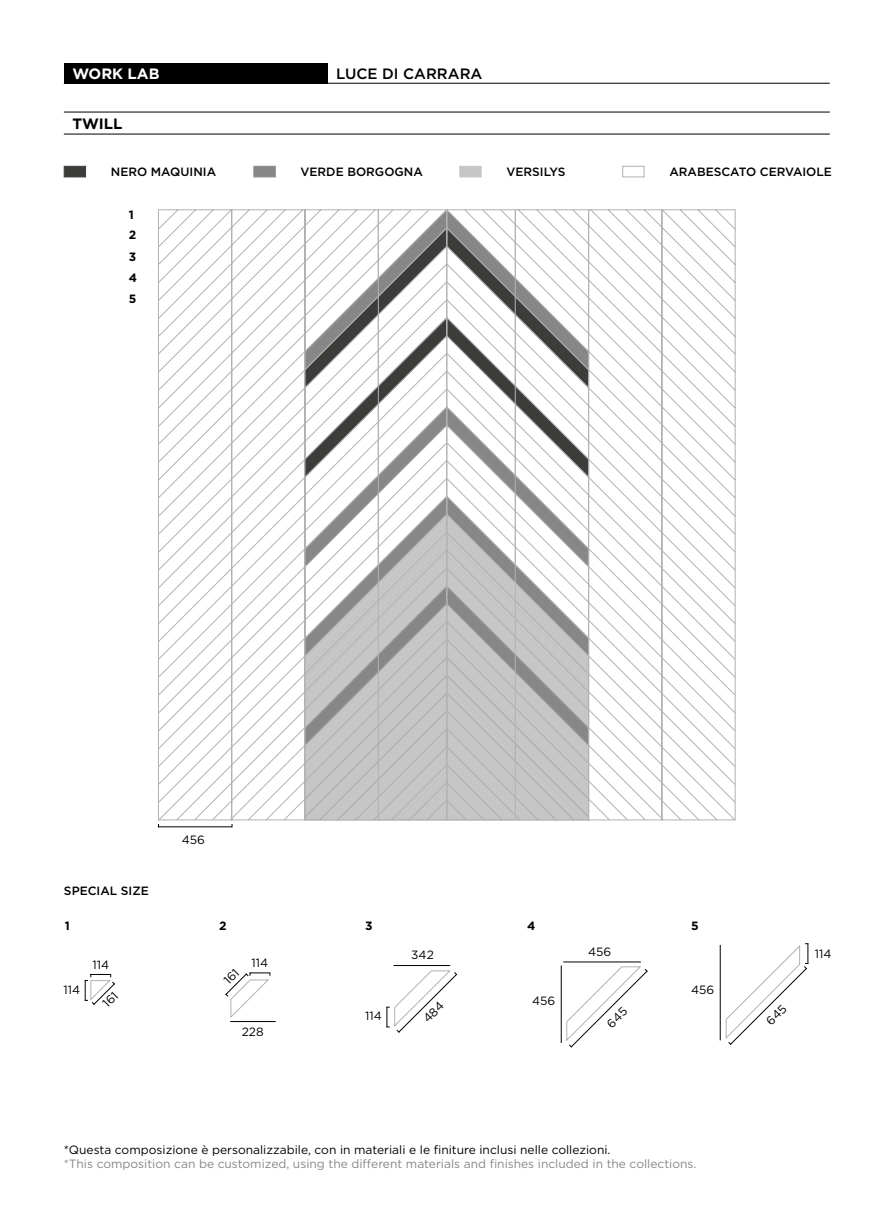
<style>
.page{position:relative;width:895px;height:1232px;background:#fff}
.page>*{position:absolute;margin:0;border:0;box-sizing:border-box;transform-origin:0 0}
.t1{font:500 15px "Gotham";color:#000}
.t2{font:700 15px "Gotham";color:#fff}
.t3{font:700 15px "Gotham";color:#000}
.t4{font:12px "Gotham";color:#000}
.t5{font:12px "Gotham";color:#878787}
.t6{font:500 12px "Gotham";color:#000}
.t7{font:700 12px/21.3px "Gotham";color:#000;text-align:justify}
</style>
<div class="page">
<div style="left:64px;top:63px;width:263px;height:21px;background:#000"></div>
<hr style="left:64px;top:83px;width:765px;height:1px;background:#000">
<hr style="left:64px;top:112px;width:765px;height:1px;background:#000">
<hr style="left:64px;top:134px;width:765px;height:1px;background:#000">
<svg style="left:158px;top:209px;width:125px;height:36px"></svg>
<svg style="left:158px;top:245px;width:125px;height:576px"></svg>
<svg style="left:610px;top:209px;width:126px;height:36px"></svg>
<svg style="left:610px;top:245px;width:126px;height:576px"></svg>
<svg style="left:283px;top:209px;width:327px;height:612px"></svg>
<div style="left:446px;top:209px;width:69px;height:611px;border:1px solid #b3b2b2"></div>
<div style="left:459px;top:166px;width:22px;height:11px;background:#c6c6c6"></div>
<div style="left:622px;top:166px;width:22px;height:11px;border:1px solid #b3b2b2"></div>
<div style="left:253px;top:166px;width:22px;height:11px;background:#878787"></div>
<div style="left:64px;top:166px;width:22px;height:11px;background:#3c3c3b;border:1px solid #3c3c3b"></div>
<hr style="left:158px;top:826px;width:73px;height:1px;background:#000">
<hr style="left:560px;top:966px;width:1px;height:76px;background:#000">
<hr style="left:563px;top:962px;width:77px;height:1px;background:#000">
<hr style="left:231px;top:1021px;width:44px;height:1px;background:#000">
<hr style="left:394px;top:965px;width:55px;height:1px;background:#000">
<hr style="left:719px;top:945px;width:1px;height:95px;background:#000">
<svg style="left:85px;top:974px;width:30px;height:31px"></svg>
<svg style="left:566px;top:966px;width:82px;height:82px"></svg>
<svg style="left:225px;top:972px;width:45px;height:46px"></svg>
<svg style="left:386px;top:970px;width:71px;height:63px"></svg>
<svg style="left:725px;top:943px;width:83px;height:102px"></svg>
<p class="t2" style="left:72px;top:65px;width:89px">WORK LAB</p>
<p class="t1" style="left:336px;top:65px;width:148px">LUCE DI CARRARA</p>
<p class="t3" style="left:72px;top:115px;width:52px">TWILL</p>
<p class="t6" style="left:111px;top:165px;width:107px">NERO MAQUINIA</p>
<p class="t6" style="left:300px;top:165px;width:124px">VERDE BORGOGNA</p>
<p class="t6" style="left:506px;top:165px;width:60px">VERSILYS</p>
<p class="t6" style="left:669px;top:165px;width:164px">ARABESCATO CERVAIOLE</p>
<p class="t7" style="left:129px;top:204px;width:7px">1</p>
<p class="t7" style="left:129px;top:224px;width:10px">2<br>3<br>4<br>5</p>
<p class="t6" style="left:64px;top:884px;width:86px">SPECIAL SIZE</p>
<p class="t4" style="left:182px;top:833px;width:25px">456</p>
<p class="t7" style="left:65px;top:915px;width:7px">1</p>
<p class="t7" style="left:219px;top:915px;width:9px">2</p>
<p class="t7" style="left:365px;top:915px;width:9px">3</p>
<p class="t7" style="left:527px;top:915px;width:10px">4</p>
<p class="t7" style="left:691px;top:915px;width:9px">5</p>
<p class="t4" style="left:63px;top:983px;width:18px">114</p>
<p class="t4" style="left:92px;top:958px;width:18px">114</p>
<p class="t4" style="left:251px;top:956px;width:18px">114</p>
<p class="t4" style="left:242px;top:1025px;width:23px">228</p>
<p class="t4" style="left:365px;top:1009px;width:18px">114</p>
<p class="t4" style="left:411px;top:948px;width:24px">342</p>
<p class="t4" style="left:532px;top:994px;width:25px">456</p>
<p class="t4" style="left:588px;top:945px;width:25px">456</p>
<p class="t4" style="left:691px;top:983px;width:25px">456</p>
<p class="t4" style="left:64px;top:1143px;width:548px">*Questa composizione è personalizzabile, con in materiali e le finiture inclusi nelle collezioni.</p>
<p class="t5" style="left:64px;top:1157px;width:634px">*This composition can be customized, using the different materials and finishes included in the collections.</p>
<p class="t4" style="left:814px;top:947px;width:18px">114</p>
</div>
